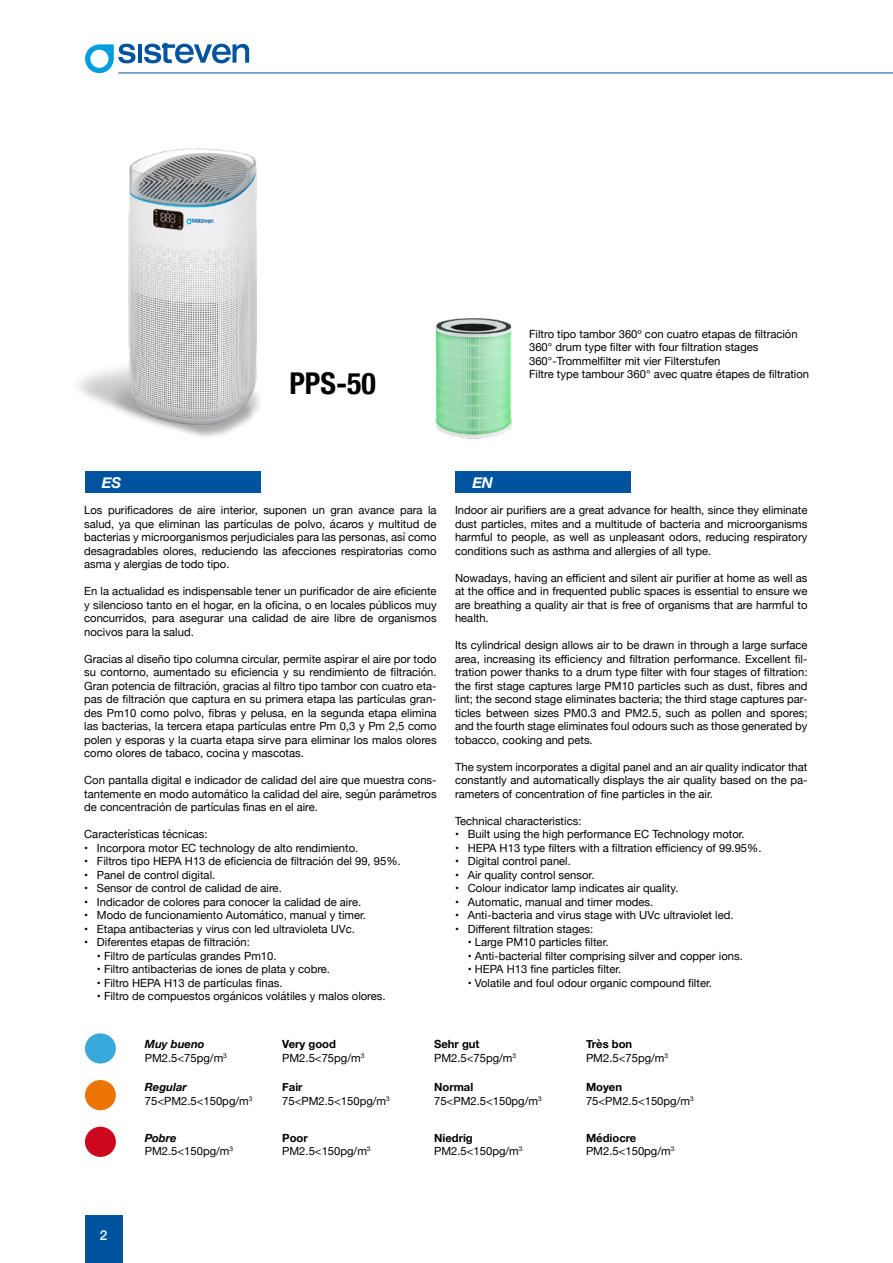
<style>
.page{position:relative;width:893px;height:1263px;background:#fff}
.page>*{position:absolute;margin:0;border:0;box-sizing:border-box;transform-origin:0 0}
.t1{font:700 condensed 30px "Helvetica Neue";color:#000}
.t2{font:italic 700 15px "Helvetica Neue";color:#fff}
.t3{font:500 13.5px "Helvetica Neue";color:#fff}
.t4{font:11.25px/13.5px "Helvetica Neue";color:#000}
.s1{font-weight:700;font-style:italic}
.s2{font-weight:700}
</style>
<div class="page">
<div style="left:85px;top:1215px;width:37px;height:48px;background:#00539f"></div>
<hr style="left:118px;top:73px;width:775px;height:1px;background:#00539f">
<hr style="left:138px;top:44px;width:4px;height:19px;background:#00539f">
<svg style="left:85px;top:44px;width:50px;height:29px"></svg>
<svg style="left:144px;top:43px;width:105px;height:20px"></svg>
<div style="left:85px;top:471px;width:175px;height:22px;background:#00539f"></div>
<div style="left:455px;top:471px;width:176px;height:22px;background:#00539f"></div>
<img style="left:435px;top:318px;width:77px;height:121px">
<img style="left:77px;top:148px;width:183px;height:289px">
<div style="left:85px;top:1033px;width:31px;height:30px;background:#39a9dc;border-radius:50%"></div>
<div style="left:85px;top:1080px;width:31px;height:30px;background:#ec7404;border-radius:50%"></div>
<div style="left:85px;top:1127px;width:31px;height:30px;background:#cd071e;border-radius:50%"></div>
<h1 class="t1" style="left:289px;top:358px;width:88px">PPS-50</h1>
<h2 class="t2" style="left:102px;top:471px;width:21px">ES</h2>
<h2 class="t2" style="left:472px;top:471px;width:22px">EN</h2>
<p class="t4" style="left:529px;top:328px;width:281px">Filtro tipo tambor 360º con cuatro etapas de filtración 360° drum type filter with four filtration stages 360°-Trommelfilter mit vier Filterstufen<br>Filtre type tambour 360° avec quatre étapes de filtration</p>
<p class="t4" style="left:84px;top:504px;width:354px;text-align:justify">Los purificadores de aire interior, suponen un gran avance para la salud, ya que eliminan las partículas de polvo, ácaros y multitud de bacterias y microorganismos perjudiciales para las personas, así como desagradables olores, reduciendo las afecciones respiratorias como asma y alergias de todo tipo.</p>
<p class="t4" style="left:84px;top:585px;width:354px;text-align:justify">En la actualidad es indispensable tener un purificador de aire eficiente y silencioso tanto en el hogar, en la oficina, o en locales públicos muy concurridos, para asegurar una calidad de aire libre de organismos nocivos para la salud.</p>
<p class="t4" style="left:84px;top:652px;width:354px;text-align:justify">Gracias al diseño tipo columna circular, permite aspirar el aire por todo su contorno, aumentado su eficiencia y su rendimiento de filtración.<br>Gran potencia de filtración, gracias al filtro tipo tambor con cuatro eta&shy;pas de filtración que captura en su primera etapa las partículas gran&shy;des Pm10 como polvo, fibras y pelusa, en la segunda etapa elimina las bacterias, la tercera etapa partículas entre Pm 0,3 y Pm 2,5 como polen y esporas y la cuarta etapa sirve para eliminar los malos olores como olores de tabaco, cocina y mascotas.</p>
<p class="t4" style="left:84px;top:774px;width:354px;text-align:justify">Con pantalla digital e indicador de calidad del aire que muestra cons&shy;tantemente en modo automático la calidad del aire, según parámetros de concentración de partículas finas en el aire.</p>
<p class="t4" style="left:84px;top:828px;width:125px">Características técnicas:</p>
<p class="t4" style="left:84px;top:841px;width:276px">• Incorpora motor EC technology de alto rendimiento.</p>
<p class="t4" style="left:84px;top:855px;width:318px">• Filtros tipo HEPA H13 de eficiencia de filtración del 99, 95%.</p>
<p class="t4" style="left:84px;top:868px;width:133px">• Panel de control digital.</p>
<p class="t4" style="left:84px;top:882px;width:199px">• Sensor de control de calidad de aire.</p>
<p class="t4" style="left:84px;top:895px;width:278px">• Indicador de colores para conocer la calidad de aire.</p>
<p class="t4" style="left:84px;top:909px;width:283px">• Modo de funcionamiento Automático, manual y timer.</p>
<p class="t4" style="left:84px;top:922px;width:272px">• Etapa antibacterias y virus con led ultravioleta UVc.</p>
<p class="t4" style="left:84px;top:936px;width:167px">• Diferentes etapas de filtración:</p>
<p class="t4" style="left:97px;top:949px;width:181px">• Filtro de partículas grandes Pm10.</p>
<p class="t4" style="left:97px;top:963px;width:235px">• Filtro antibacterias de iones de plata y cobre.</p>
<p class="t4" style="left:97px;top:976px;width:187px">• Filtro HEPA H13 de partículas finas.</p>
<p class="t4" style="left:97px;top:990px;width:290px">• Filtro de compuestos orgánicos volátiles y malos olores.</p>
<p class="t4" style="left:455px;top:504px;width:354px;text-align:justify">Indoor air purifiers are a great advance for health, since they eliminate dust particles, mites and a multitude of bacteria and microorganisms harmful to people, as well as unpleasant odors, reducing respiratory conditions such as asthma and allergies of all type.</p>
<p class="t4" style="left:455px;top:571px;width:354px;text-align:justify">Nowadays, having an efficient and silent air purifier at home as well as at the office and in frequented public spaces is essential to ensure we are breathing a quality air that is free of organisms that are harmful to health.</p>
<p class="t4" style="left:455px;top:639px;width:354px;text-align:justify">Its cylindrical design allows air to be drawn in through a large surface area, increasing its efficiency and filtration performance. Excellent fil&shy;tration power thanks to a drum type filter with four stages of filtration: the first stage captures large PM10 particles such as dust, fibres and lint; the second stage eliminates bacteria; the third stage captures par&shy;ticles between sizes PM0.3 and PM2.5, such as pollen and spores; and the fourth stage eliminates foul odours such as those generated by tobacco, cooking and pets.</p>
<p class="t4" style="left:455px;top:760px;width:354px;text-align:justify">The system incorporates a digital panel and an air quality indicator that constantly and automatically displays the air quality based on the pa&shy;rameters of concentration of fine particles in the air.</p>
<p class="t4" style="left:455px;top:814px;width:128px">Technical characteristics:</p>
<p class="t4" style="left:455px;top:828px;width:291px">• Built using the high performance EC Technology motor.</p>
<p class="t4" style="left:455px;top:841px;width:308px">• HEPA H13 type filters with a filtration efficiency of 99.95%.</p>
<p class="t4" style="left:455px;top:855px;width:117px">• Digital control panel.</p>
<p class="t4" style="left:455px;top:868px;width:141px">• Air quality control sensor.</p>
<p class="t4" style="left:455px;top:882px;width:225px">• Colour indicator lamp indicates air quality.</p>
<p class="t4" style="left:455px;top:895px;width:200px">• Automatic, manual and timer modes.</p>
<p class="t4" style="left:455px;top:909px;width:280px">• Anti-bacteria and virus stage with UVc ultraviolet led.</p>
<p class="t4" style="left:455px;top:922px;width:140px">• Different filtration stages:</p>
<p class="t4" style="left:468px;top:936px;width:142px">• Large PM10 particles filter.</p>
<p class="t4" style="left:468px;top:949px;width:277px">• Anti-bacterial filter comprising silver and copper ions.</p>
<p class="t4" style="left:468px;top:963px;width:155px">• HEPA H13 fine particles filter.</p>
<p class="t4" style="left:468px;top:976px;width:246px">• Volatile and foul odour organic compound filter.</p>
<p class="t3" style="left:100px;top:1224px;width:9px">2</p>
<p class="t4" style="left:145px;top:1038px;width:84px"><span class="s1">Muy bueno<br></span>PM2.5&lt;75pg/m<sup>3</sup></p>
<p class="t4" style="left:282px;top:1038px;width:84px"><span class="s2">Very good<br></span>PM2.5&lt;75pg/m<sup>3</sup></p>
<p class="t4" style="left:145px;top:1081px;width:109px"><span class="s1">Regular<br></span>75&lt;PM2.5&lt;150pg/m<sup>3</sup></p>
<p class="t4" style="left:282px;top:1081px;width:109px"><span class="s2">Fair<br></span>75&lt;PM2.5&lt;150pg/m<sup>3</sup></p>
<p class="t4" style="left:145px;top:1131px;width:90px"><span class="s1">Pobre<br></span>PM2.5&lt;150pg/m<sup>3</sup></p>
<p class="t4" style="left:282px;top:1131px;width:90px"><span class="s2">Poor<br></span>PM2.5&lt;150pg/m<sup>3</sup></p>
<p class="t4" style="left:434px;top:1038px;width:84px"><span class="s2">Sehr gut<br></span>PM2.5&lt;75pg/m<sup>3</sup></p>
<p class="t4" style="left:586px;top:1038px;width:84px"><span class="s2">Très bon<br></span>PM2.5&lt;75pg/m<sup>3</sup></p>
<p class="t4" style="left:434px;top:1081px;width:109px"><span class="s2">Normal<br></span>75&lt;PM2.5&lt;150pg/m<sup>3</sup></p>
<p class="t4" style="left:586px;top:1081px;width:109px"><span class="s2">Moyen<br></span>75&lt;PM2.5&lt;150pg/m<sup>3</sup></p>
<p class="t4" style="left:434px;top:1131px;width:90px"><span class="s2">Niedrig<br></span>PM2.5&lt;150pg/m<sup>3</sup></p>
<p class="t4" style="left:586px;top:1131px;width:90px"><span class="s2">Médiocre<br></span>PM2.5&lt;150pg/m<sup>3</sup></p>
</div>
